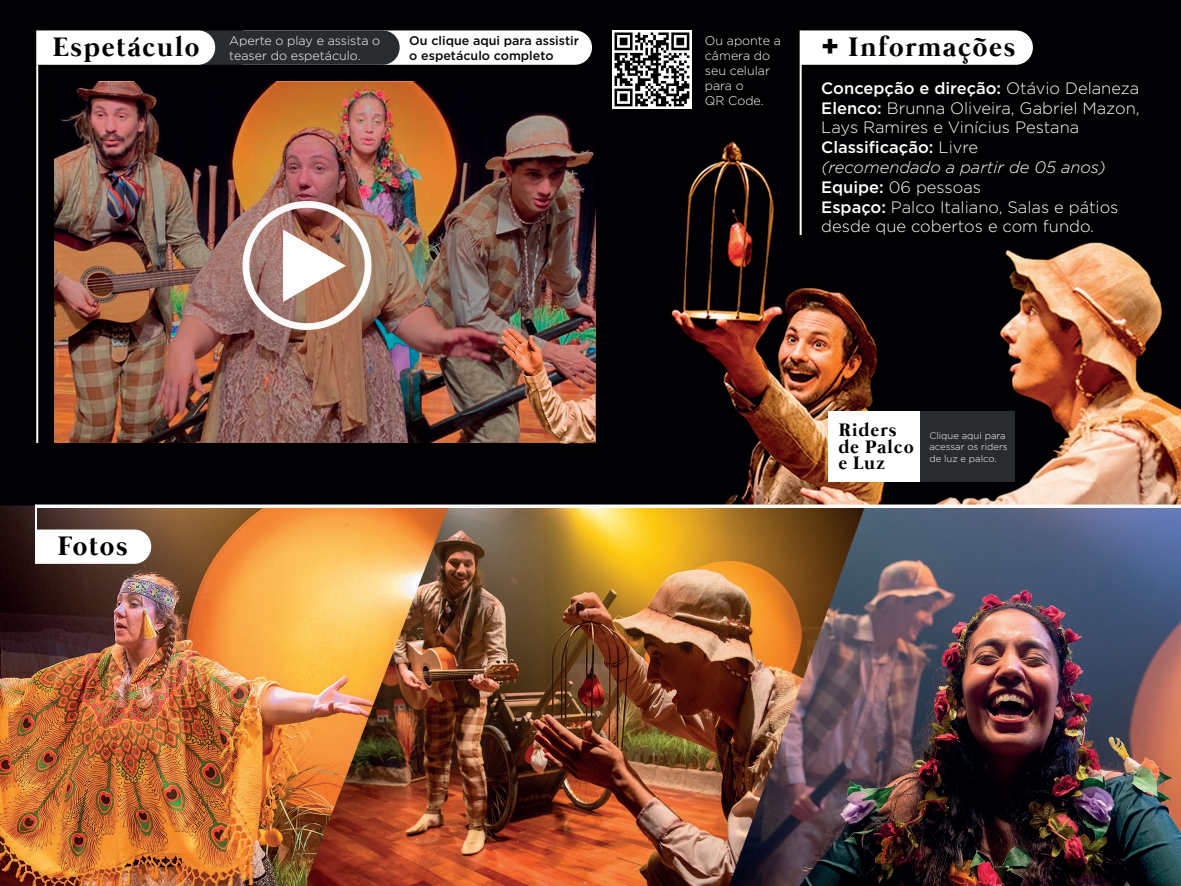
<style>
.page{position:relative;width:1181px;height:886px;background:#fff}
.page>*{position:absolute;margin:0;border:0;box-sizing:border-box;transform-origin:0 0}
.t1{font:700 27.5px "Mermaid";letter-spacing:.07em;color:#000001}
.t2{font:700 18.55px/16.4px "Mermaid";letter-spacing:.07em;color:#000001}
.t3{font:300 16.5px/19.8px "Gotham";color:#fff}
.t4{font:300 12.5px/15px "Gotham";color:#fff}
.t5{font:500 12.5px/15px "Gotham";color:#050609}
.t6{font:300 9.55px/11.4px "Gotham";color:#fff}
.s1{font-family:"Arial";font-weight:900}
.s2{font-weight:500}
.s3{font-style:italic}
</style>
<div class="page">
<img style="left:0;top:0;width:1181px;height:886px">
<div style="left:894px;top:411px;width:121px;height:71px;background:#282c2e"></div>
<div style="left:829px;top:411px;width:91px;height:71px;background:#fff"></div>
<hr style="left:800px;top:30px;width:2px;height:205px;background:#fff">
<svg style="left:801px;top:30px;width:232px;height:35px"></svg>
<hr style="left:36px;top:30px;width:2px;height:413px;background:#fff">
<svg style="left:38px;top:30px;width:554px;height:35px"></svg>
<hr style="left:35px;top:505px;width:2px;height:59px;background:#fff">
<svg style="left:36px;top:530px;width:115px;height:34px"></svg>
<img style="left:613px;top:30px;width:78px;height:79px">
<h1 class="t1" style="left:53px;top:31px;width:148px">Espetáculo</h1>
<h1 class="t1" style="left:821px;top:31px;width:196px"><span class="s1">+</span> Informações</h1>
<p class="t4" style="left:229px;top:32px;width:153px">Aperte o play e assista o teaser do espetáculo.</p>
<p class="t5" style="left:409px;top:33px;width:171px">Ou clique aqui para assistir o espetáculo completo</p>
<p class="t4" style="left:705px;top:33px;width:78px">Ou aponte a câmera do seu celular para o<br>QR Code.</p>
<p class="t3" style="left:821px;top:78px;width:320px"><span class="s2">Concepção e direção:</span> Otávio Delaneza<br><span class="s2">Elenco:</span> Brunna Oliveira, Gabriel Mazon,<br>Lays Ramires e Vinícius Pestana<br><span class="s2">Classificação:</span> Livre<br><span class="s3">(recomendado a partir de 05 anos)<br></span><span class="s2">Equipe:</span> 06 pessoas<br><span class="s2">Espaço:</span> Palco Italiano, Salas e pátios desde que cobertos e com fundo.</p>
<h1 class="t1" style="left:58px;top:530px;width:71px">Fotos</h1>
<p class="t2" style="left:839px;top:423px;width:76px">Riders de Palco e Luz</p>
<p class="t6" style="left:929px;top:429px;width:80px">Clique aqui para acessar os riders de luz e palco.</p>
</div>
